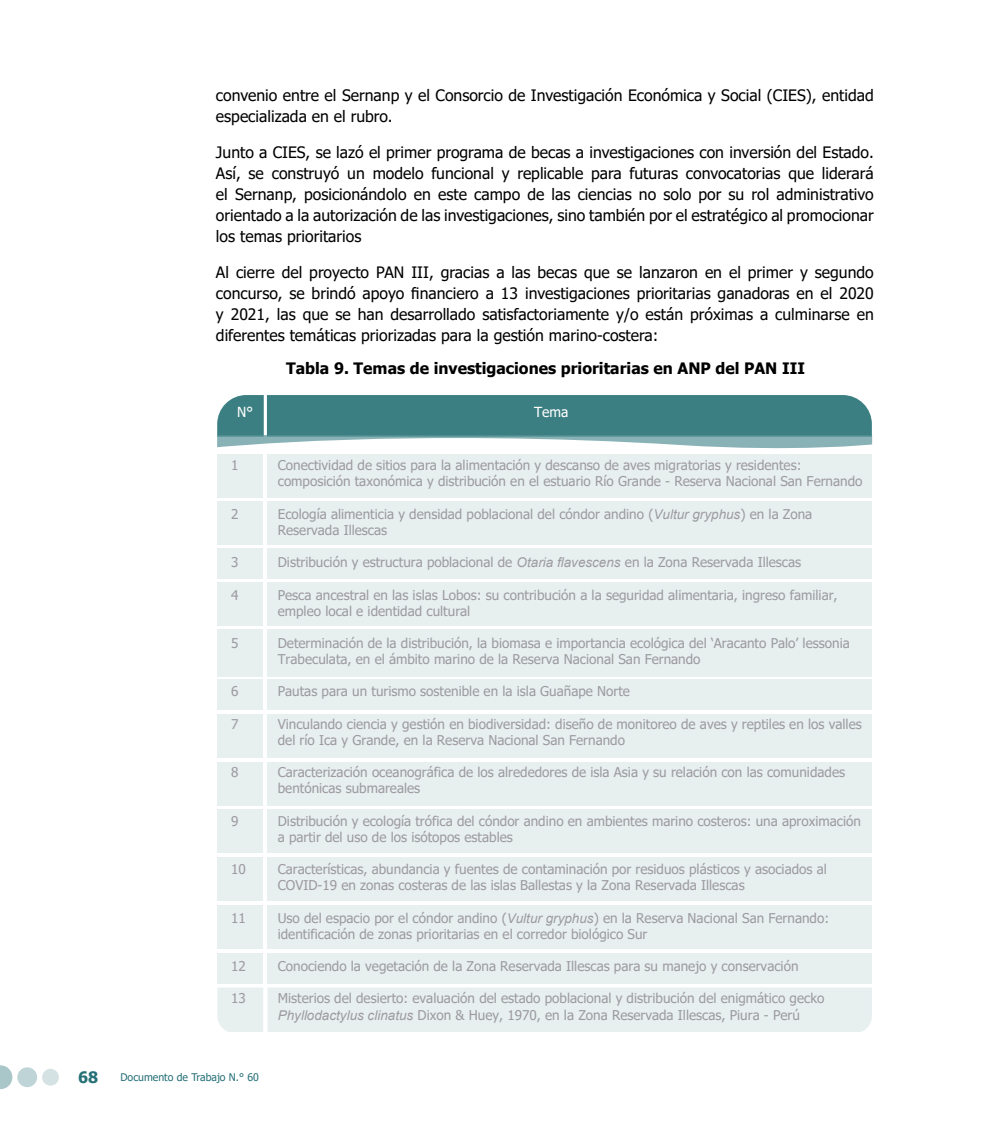
<style>
.page{position:relative;width:993px;height:1141px;background:#fff}
.page>*{position:absolute;margin:0;border:0;box-sizing:border-box;transform-origin:0 0}
.t1{font:15.75px/21px "Tahoma";color:#000;text-align:justify}
.t2{font:700 15.75px "Tahoma";color:#000}
.t3{font:700 15.75px "Tahoma";color:#267077}
.t4{font:13.83px "Tahoma";color:#fff}
.t5{font:13.47px/16.1px "Tahoma";color:#9d9ba0}
.t6{font:10.5px "Tahoma";color:#267077}
.s1{font-family:"Arial";font-style:italic}
</style>
<div class="page">
<svg style="left:0;top:1065px;width:12px;height:24px"></svg>
<div style="left:17px;top:1067px;width:20px;height:20px;background:#bed4d6;border-radius:50%"></div>
<div style="left:42px;top:1069px;width:17px;height:17px;background:#d4e2e4;border-radius:50%"></div>
<div style="left:267px;top:454px;width:604px;height:43px;background:#e7efef"></div>
<div style="left:267px;top:548px;width:604px;height:31px;background:#e7efef"></div>
<div style="left:217px;top:454px;width:46px;height:43px;background:#e7efef"></div>
<div style="left:267px;top:502px;width:604px;height:43px;background:#e7efef"></div>
<div style="left:217px;top:502px;width:46px;height:43px;background:#e7efef"></div>
<div style="left:267px;top:582px;width:604px;height:43px;background:#e7efef"></div>
<div style="left:217px;top:582px;width:46px;height:43px;background:#e7efef"></div>
<div style="left:267px;top:714px;width:604px;height:43px;background:#e7efef"></div>
<div style="left:217px;top:714px;width:46px;height:43px;background:#e7efef"></div>
<div style="left:267px;top:762px;width:604px;height:43px;background:#e7efef"></div>
<div style="left:217px;top:762px;width:46px;height:43px;background:#e7efef"></div>
<div style="left:267px;top:810px;width:604px;height:43px;background:#e7efef"></div>
<div style="left:217px;top:810px;width:46px;height:43px;background:#e7efef"></div>
<div style="left:267px;top:857px;width:604px;height:44px;background:#e7efef"></div>
<div style="left:217px;top:857px;width:46px;height:44px;background:#e7efef"></div>
<div style="left:267px;top:905px;width:604px;height:43px;background:#e7efef"></div>
<div style="left:217px;top:905px;width:46px;height:43px;background:#e7efef"></div>
<div style="left:267px;top:629px;width:604px;height:48px;background:#e7efef"></div>
<div style="left:217px;top:629px;width:46px;height:48px;background:#e7efef"></div>
<div style="left:217px;top:987px;width:654px;height:45px;background:#e7efef"></div>
<div style="left:217px;top:548px;width:46px;height:31px;background:#e7efef"></div>
<div style="left:267px;top:679px;width:604px;height:31px;background:#e7efef"></div>
<div style="left:217px;top:679px;width:46px;height:31px;background:#e7efef"></div>
<div style="left:267px;top:953px;width:604px;height:31px;background:#e7efef"></div>
<div style="left:217px;top:953px;width:46px;height:31px;background:#e7efef"></div>
<svg style="left:217px;top:395px;width:654px;height:53px"></svg>
<p class="t1" style="left:216px;top:86px;width:659px">convenio entre el Sernanp y el Consorcio de Investigación Económica y Social (CIES), entidad especializada en el rubro.</p>
<p class="t1" style="left:216px;top:143px;width:659px">Junto a CIES, se lazó el primer programa de becas a investigaciones con inversión del Estado.<br>Así, se construyó un modelo funcional y replicable para futuras convocatorias que liderará el Sernanp, posicionándolo en este campo de las ciencias no solo por su rol administrativo orientado a la autorización de las investigaciones, sino también por el estratégico al promocionar los temas prioritarios</p>
<p class="t1" style="left:216px;top:263px;width:659px">Al cierre del proyecto PAN III, gracias a las becas que se lanzaron en el primer y segundo concurso, se brindó apoyo financiero a 13 investigaciones prioritarias ganadoras en el 2020 y 2021, las que se han desarrollado satisfactoriamente y/o están próximas a culminarse en diferentes temáticas priorizadas para la gestión marino-costera:</p>
<p class="t2" style="left:286px;top:358px;width:520px">Tabla 9. Temas de investigaciones prioritarias en ANP del PAN III</p>
<p class="t4" style="left:237px;top:403px;width:17px">N°</p>
<p class="t4" style="left:534px;top:403px;width:36px">Tema</p>
<p class="t5" style="left:231px;top:458px;width:9px">1</p>
<p class="t5" style="left:231px;top:507px;width:9px">2</p>
<p class="t5" style="left:231px;top:555px;width:9px">3</p>
<p class="t5" style="left:231px;top:587px;width:9px">4</p>
<p class="t5" style="left:231px;top:636px;width:9px">5</p>
<p class="t5" style="left:231px;top:684px;width:9px">6</p>
<p class="t5" style="left:231px;top:717px;width:9px">7</p>
<p class="t5" style="left:231px;top:765px;width:9px">8</p>
<p class="t5" style="left:231px;top:813px;width:9px">9</p>
<p class="t5" style="left:231px;top:862px;width:16px">10</p>
<p class="t5" style="left:231px;top:910px;width:16px">11</p>
<p class="t5" style="left:231px;top:959px;width:16px">12</p>
<p class="t5" style="left:231px;top:991px;width:16px">13</p>
<p class="t5" style="left:278px;top:458px;width:586px">Conectividad de sitios para la alimentación y descanso de aves migratorias y residentes: composición taxonómica y distribución en el estuario Río Grande - Reserva Nacional San Fernando</p>
<p class="t5" style="left:278px;top:507px;width:536px">Ecología alimenticia y densidad poblacional del cóndor andino (<span class="s1">Vultur gryphus</span>) en la Zona<br>Reservada Illescas</p>
<p class="t5" style="left:278px;top:555px;width:525px">Distribución y estructura poblacional de <span class="s1">Otaria flavescens</span> en la Zona Reservada Illescas</p>
<p class="t5" style="left:278px;top:587px;width:561px">Pesca ancestral en las islas Lobos: su contribución a la seguridad alimentaria, ingreso familiar, empleo local e identidad cultural</p>
<p class="t5" style="left:278px;top:636px;width:573px">Determinación de la distribución, la biomasa e importancia ecológica del ‘Aracanto Palo’ lessonia<br>Trabeculata, en el ámbito marino de la Reserva Nacional San Fernando</p>
<p class="t5" style="left:278px;top:684px;width:353px">Pautas para un turismo sostenible en la isla Guañape Norte</p>
<p class="t5" style="left:278px;top:717px;width:585px">Vinculando ciencia y gestión en biodiversidad: diseño de monitoreo de aves y reptiles en los valles del río Ica y Grande, en la Reserva Nacional San Fernando</p>
<p class="t5" style="left:278px;top:765px;width:568px">Caracterización oceanográfica de los alrededores de isla Asia y su relación con las comunidades bentónicas submareales</p>
<p class="t5" style="left:278px;top:813px;width:584px">Distribución y ecología trófica del cóndor andino en ambientes marino costeros: una aproximación a partir del uso de los isótopos estables</p>
<p class="t5" style="left:278px;top:862px;width:550px">Características, abundancia y fuentes de contaminación por residuos plásticos y asociados al<br>COVID-19 en zonas costeras de las islas Ballestas y la Zona Reservada Illescas</p>
<p class="t5" style="left:278px;top:910px;width:552px">Uso del espacio por el cóndor andino (<span class="s1">Vultur gryphus</span>) en la Reserva Nacional San Fernando: identificación de zonas prioritarias en el corredor biológico Sur</p>
<p class="t5" style="left:278px;top:959px;width:522px">Conociendo la vegetación de la Zona Reservada Illescas para su manejo y conservación</p>
<p class="t5" style="left:278px;top:991px;width:548px">Misterios del desierto: evaluación del estado poblacional y distribución del enigmático gecko<br><span class="s1">Phyllodactylus clinatus</span> Dixon &amp; Huey, 1970, en la Zona Reservada Illescas, Piura - Perú</p>
<p class="t3" style="left:78px;top:1066px;width:22px">68</p>
<p class="t6" style="left:120px;top:1070px;width:140px">Documento de Trabajo N.° 60</p>
</div>
